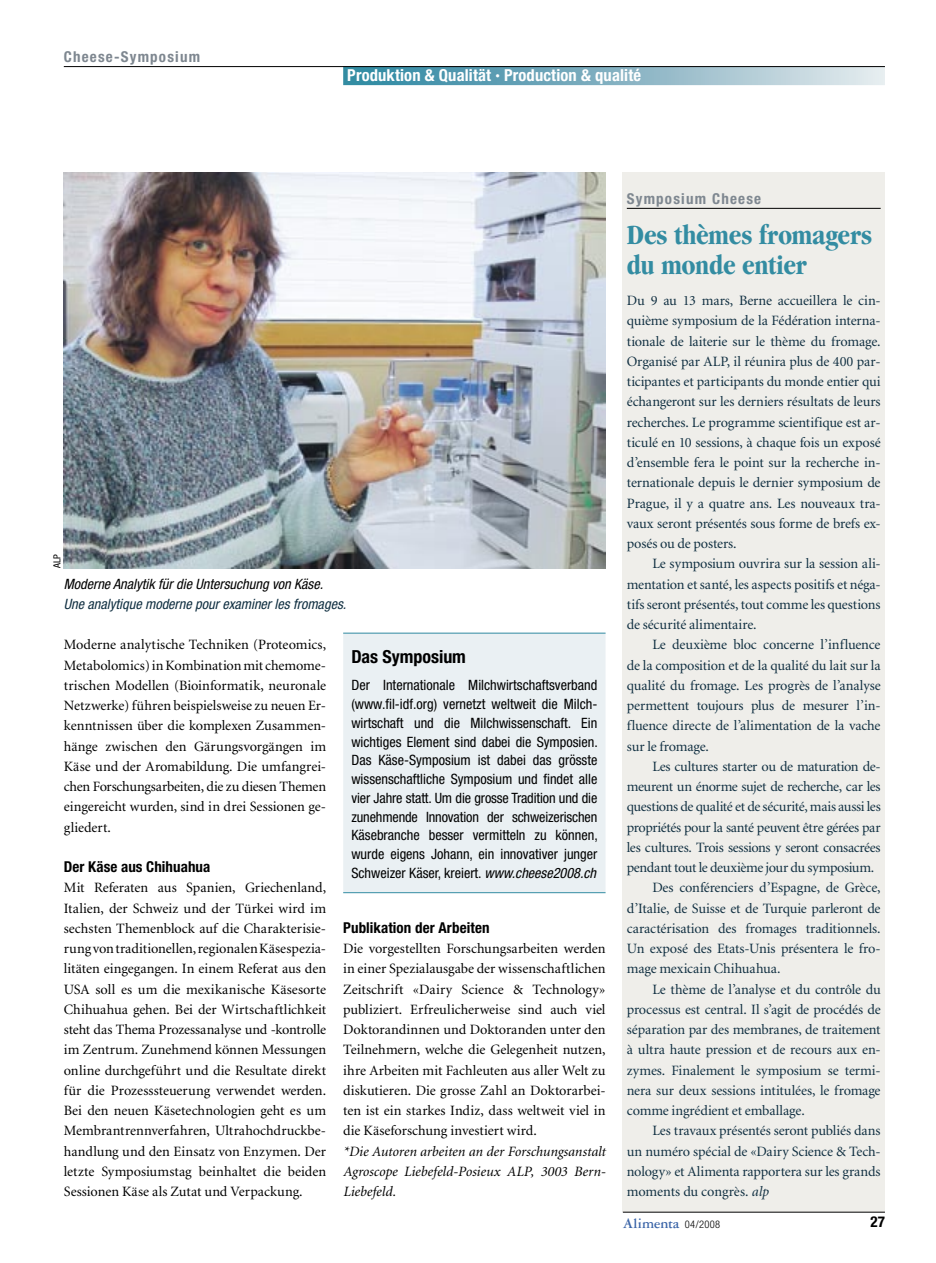
<style>
.page{position:relative;width:936px;height:1263px;background:#fff}
.page>*{position:absolute;margin:0;border:0;box-sizing:border-box;transform-origin:0 0}
.resume_titel{font:700 condensed 28.5px/30px "Garamond";letter-spacing:-.01em;color:#338ca2}
.kasten_titel{font:700 condensed 18px "Helvetica Neue";color:#000}
.rubrik_produktion{font:700 condensed 16.5px "Helvetica Neue";letter-spacing:.01em;color:#fff}
.artikel_ut_dt{font:700 condensed 15px "Helvetica Neue";letter-spacing:.005em;color:#000}
.spitz_produktion{font:700 condensed 15px "Helvetica Neue";letter-spacing:.08em;color:#7e8790}
.resume_spitz{font:700 condensed 15px "Helvetica Neue";letter-spacing:.08em;color:#7e8790}
.t1{font:700 15px "Garamond Three";letter-spacing:-.005em;color:#3a64a7}
.resume_fliess_fr{font:14.25px/20.2px "Minion";letter-spacing:-.01em;color:#102f41;text-align:justify}
.artikel_fliess_dt{font:14.25px/20.2px "Minion";color:#000;text-align:justify}
.kasten_fliess{font:condensed 14.25px/18.8px "Helvetica Neue";color:#000;text-align:justify}
.artikel_fliess_dt-2{font:italic 14.25px/20.2px "Minion";color:#000;text-align:justify}
.legende_fr{font:italic condensed 14.25px "Helvetica Neue";color:#102f41}
.legende_dt{font:italic condensed 14.25px "Helvetica Neue";color:#000}
.bild{font:condensed 9.75px "Helvetica Neue";color:#000}
.s1{font-size:9px}
.s2{font-style:italic}
.s3{font-family:"Helvetica Neue";font-weight:300;font-stretch:condensed;font-size:10.5px;color:#000}
</style>
<div class="page">
<div style="left:622px;top:172px;width:262px;height:1040px;background:#efeeea"></div>
<hr style="left:626px;top:208px;width:254px;height:1px;background:#000">
<div style="left:343px;top:66px;width:541px;height:19px;background:linear-gradient(to right,#28829d,#e3e7eb)"></div>
<div style="left:343px;top:633px;width:262px;height:259px;background:#eaf0f3"></div>
<hr style="left:343px;top:633px;width:262px;height:1px;background:#338ca2">
<hr style="left:343px;top:892px;width:262px;height:1px;background:#338ca2">
<img style="left:64px;top:172px;width:541px;height:396px">
<hr style="left:64px;top:66px;width:820px;height:1px;background:#000">
<hr style="left:622px;top:1212px;width:262px;height:1px;background:#000">
<p class="spitz_produktion" style="left:64px;top:48px;width:138px">Cheese-Symposium</p>
<p class="rubrik_produktion" style="left:347px;top:65px;width:295px">Produktion &amp; Qualität <span class="s1">•</span> Production &amp; qualité</p>
<p class="bild" style="left:51px;top:568px;width:15px;rotate:-90deg">ALP</p>
<p class="legende_dt" style="left:64px;top:575px;width:261px">Moderne Analytik für die Untersuchung von Käse.</p>
<p class="legende_fr" style="left:64px;top:595px;width:284px">Une analytique moderne pour examiner les fromages.</p>
<p class="artikel_fliess_dt" style="left:64px;top:635px;width:264px">Moderne analytische Techniken (Proteomics, Metabolomics) in Kombination mit chemome&shy;trischen Modellen (Bioinformatik, neuronale Netzwerke) führen beispielsweise zu neuen Er&shy;kenntnissen über die komplexen Zusammen&shy;hänge zwischen den Gärungsvorgängen im Käse und der Aromabildung. Die umfangrei&shy;chen Forschungsarbeiten, die zu diesen Themen eingereicht wurden, sind in drei Sessionen ge&shy;gliedert.</p>
<p class="artikel_ut_dt" style="left:64px;top:858px;width:148px">Der Käse aus Chihuahua</p>
<p class="artikel_fliess_dt" style="left:64px;top:878px;width:264px">Mit Referaten aus Spanien, Griechenland, Italien, der Schweiz und der Türkei wird im sechsten Themenblock auf die Charakterisie&shy;rung von traditionellen, regionalen Käsespezia&shy;litäten eingegangen. In einem Referat aus den USA soll es um die mexikanische Käsesorte Chihuahua gehen. Bei der Wirtschaftlichkeit steht das Thema Prozessanalyse und -kontrolle im Zentrum. Zunehmend können Messungen online durchgeführt und die Resultate direkt für die Prozesssteuerung verwendet werden.<br>Bei den neuen Käsetechnologien geht es um Membrantrennverfahren, Ultrahochdruckbe&shy;handlung und den Einsatz von Enzymen. Der letzte Symposiumstag beinhaltet die beiden Sessionen Käse als Zutat und Verpackung.</p>
<p class="kasten_titel" style="left:351px;top:646px;width:116px">Das Symposium</p>
<p class="kasten_fliess" style="left:351px;top:676px;width:248px">Der Internationale Milchwirtschaftsverband (www.fil-idf.org) vernetzt weltweit die Milch&shy;wirtschaft und die Milchwissenschaft. Ein wichtiges Element sind dabei die Symposien.<br>Das Käse-Symposium ist dabei das grösste wissenschaftliche Symposium und findet alle vier Jahre statt. Um die grosse Tradition und die zunehmende Innovation der schweizerischen Käsebranche besser vermitteln zu können, wurde eigens Johann, ein innovativer junger Schweizer Käser, kreiert. <span class="s2">www.cheese2008.ch</span></p>
<p class="artikel_ut_dt" style="left:343px;top:918px;width:148px">Publikation der Arbeiten</p>
<p class="artikel_fliess_dt" style="left:343px;top:939px;width:264px">Die vorgestellten Forschungsarbeiten werden in einer Spezialausgabe der wissenschaftlichen Zeitschrift «Dairy Science &amp; Technology» publiziert. Erfreulicherweise sind auch viel Doktorandinnen und Doktoranden unter den Teilnehmern, welche die Gelegenheit nutzen, ihre Arbeiten mit Fachleuten aus aller Welt zu diskutieren. Die grosse Zahl an Doktorarbei&shy;ten ist ein starkes Indiz, dass weltweit viel in die Käseforschung investiert wird.</p>
<p class="artikel_fliess_dt-2" style="left:343px;top:1141px;width:264px">*Die Autoren arbeiten an der Forschungsanstalt Agroscope Liebefeld-Posieux ALP, 3003 Bern-Liebefeld.</p>
<p class="resume_spitz" style="left:626px;top:189px;width:136px">Symposium Cheese</p>
<p class="resume_titel" style="left:626px;top:220px;width:247px">Des thèmes fromagers du monde entier</p>
<p class="resume_fliess_fr" style="left:626px;top:291px;width:255px">Du 9 au 13 mars, Berne accueillera le cin&shy;quième symposium de la Fédération interna&shy;tionale de laiterie sur le thème du fromage.<br>Organisé par ALP, il réunira plus de 400 par&shy;ticipantes et participants du monde entier qui échangeront sur les derniers résultats de leurs recherches. Le programme scientifique est ar&shy;ticulé en 10 sessions, à chaque fois un exposé d’ensemble fera le point sur la recherche in&shy;ternationale depuis le dernier symposium de Prague, il y a quatre ans. Les nouveaux tra&shy;vaux seront présentés sous forme de brefs ex&shy;posés ou de posters.</p>
<p class="resume_fliess_fr" style="left:626px;top:554px;width:255px;text-indent:26px">Le symposium ouvrira sur la session ali&shy;mentation et santé, les aspects positifs et néga&shy;tifs seront présentés, tout comme les questions de sécurité alimentaire.</p>
<p class="resume_fliess_fr" style="left:626px;top:635px;width:255px;text-indent:26px">Le deuxième bloc concerne l’influence de la composition et de la qualité du lait sur la qualité du fromage. Les progrès de l’analyse permettent toujours plus de mesurer l’in&shy;fluence directe de l’alimentation de la vache sur le fromage.</p>
<p class="resume_fliess_fr" style="left:626px;top:757px;width:255px;text-indent:26px">Les cultures starter ou de maturation de&shy;meurent un énorme sujet de recherche, car les questions de qualité et de sécurité, mais aussi les propriétés pour la santé peuvent être gérées par les cultures. Trois sessions y seront consacrées pendant tout le deuxième jour du symposium.</p>
<p class="resume_fliess_fr" style="left:626px;top:878px;width:255px;text-indent:26px">Des conférenciers d’Espagne, de Grèce, d’Italie, de Suisse et de Turquie parleront de caractérisation des fromages traditionnels.<br>Un exposé des Etats-Unis présentera le fro&shy;mage mexicain Chihuahua.</p>
<p class="resume_fliess_fr" style="left:626px;top:979px;width:255px;text-indent:26px">Le thème de l’analyse et du contrôle du processus est central. Il s’agit de procédés de séparation par des membranes, de traitement à ultra haute pression et de recours aux en&shy;zymes. Finalement le symposium se termi&shy;nera sur deux sessions intitulées, le fromage comme ingrédient et emballage.</p>
<p class="resume_fliess_fr" style="left:626px;top:1121px;width:255px;text-indent:26px">Les travaux présentés seront publiés dans un numéro spécial de «Dairy Science &amp; Tech&shy;nology» et Alimenta rapportera sur les grands moments du congrès. <span class="s2">alp</span></p>
<p class="t1" style="left:622px;top:1215px;width:99px">Alimenta <span class="s3">04/2008</span></p>
<p class="artikel_ut_dt" style="left:870px;top:1213px;width:16px">27</p>
</div>
